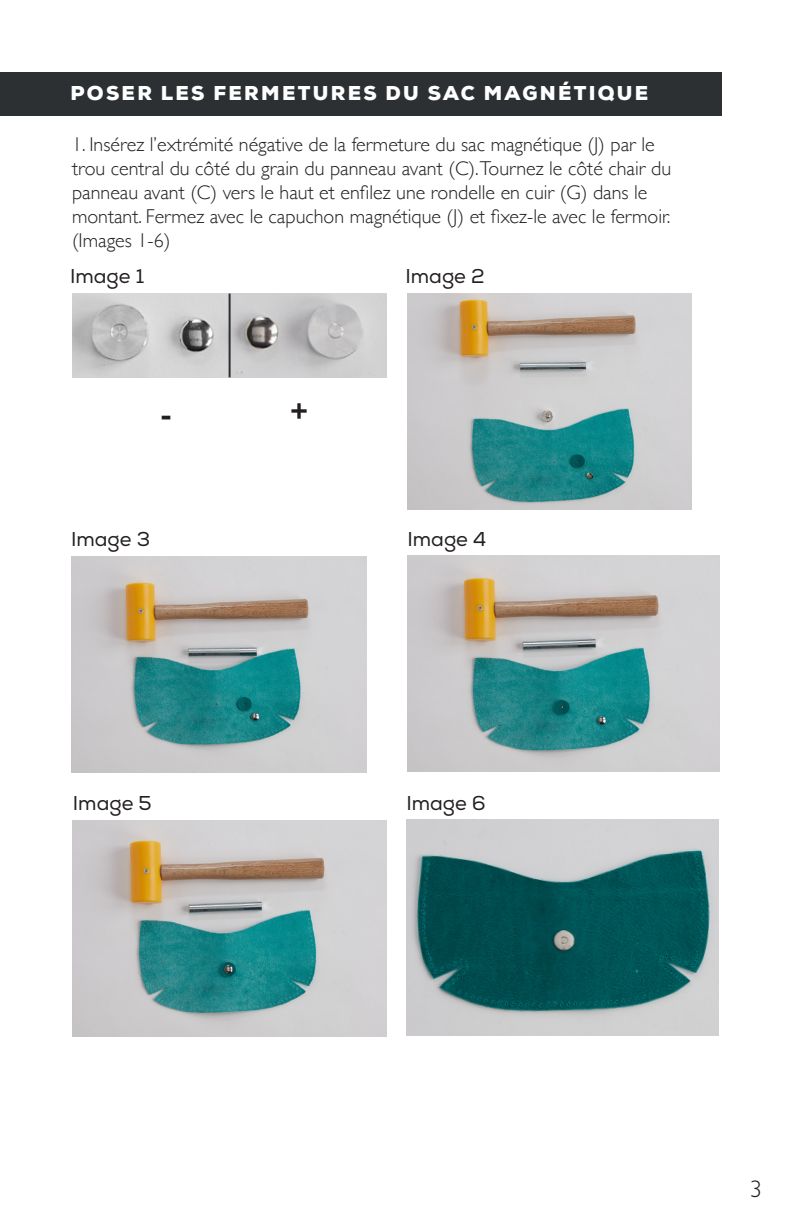
<style>
.page{position:relative;width:792px;height:1224px;background:#fff}
.page>*{position:absolute;margin:0;border:0;box-sizing:border-box;transform-origin:0 0}
.t1{font:600 32px "Gill Sans Nova";color:#231f20}
.t2{font:300 24px "Gill Sans Nova";color:#231f20}
.t3{font:300 20px/24px "Gill Sans";color:#231f20}
.t4{font:20px "Nexa";color:#231f20}
.t5{font:900 20px "Nexa";letter-spacing:.115em;color:#fff}
</style>
<div class="page">
<div style="left:0;top:72px;width:721px;height:43px;background:#2d3032"></div>
<img style="left:407px;top:294px;width:284px;height:216px">
<img style="left:407px;top:556px;width:313px;height:216px">
<img style="left:406px;top:820px;width:313px;height:216px">
<img style="left:72px;top:557px;width:294px;height:216px">
<img style="left:73px;top:821px;width:313px;height:216px">
<img style="left:231px;top:294px;width:155px;height:84px">
<img style="left:72px;top:294px;width:157px;height:83px">
<hr style="left:229px;top:294px;width:2px;height:83px;background:#2d3032">
<p class="t5" style="left:70px;top:80px;width:579px">POSER LES FERMETURES DU SAC MAGNÉTIQUE</p>
<p class="t3" style="left:72px;top:131px;width:601px">1. Insérez l’extrémité négative de la fermeture du sac magnétique (J) par le trou central du côté du grain du panneau avant (C).Tournez le côté chair du panneau avant (C) vers le haut et enfilez une rondelle en cuir (G) dans le montant. Fermez avec le capuchon magnétique (J) et fixez-le avec le fermoir. (Images 1-6)</p>
<p class="t4" style="left:70px;top:264px;width:76px">Image 1</p>
<p class="t4" style="left:406px;top:264px;width:81px">Image 2</p>
<p class="t1" style="left:160px;top:394px;width:14px">-</p>
<p class="t1" style="left:290px;top:392px;width:20px">+</p>
<p class="t4" style="left:71px;top:527px;width:80px">Image 3</p>
<p class="t4" style="left:408px;top:527px;width:80px">Image 4</p>
<p class="t4" style="left:73px;top:791px;width:80px">Image 5</p>
<p class="t4" style="left:406px;top:791px;width:81px">Image 6</p>
<p class="t2" style="left:750px;top:1174px;width:13px">3</p>
</div>
